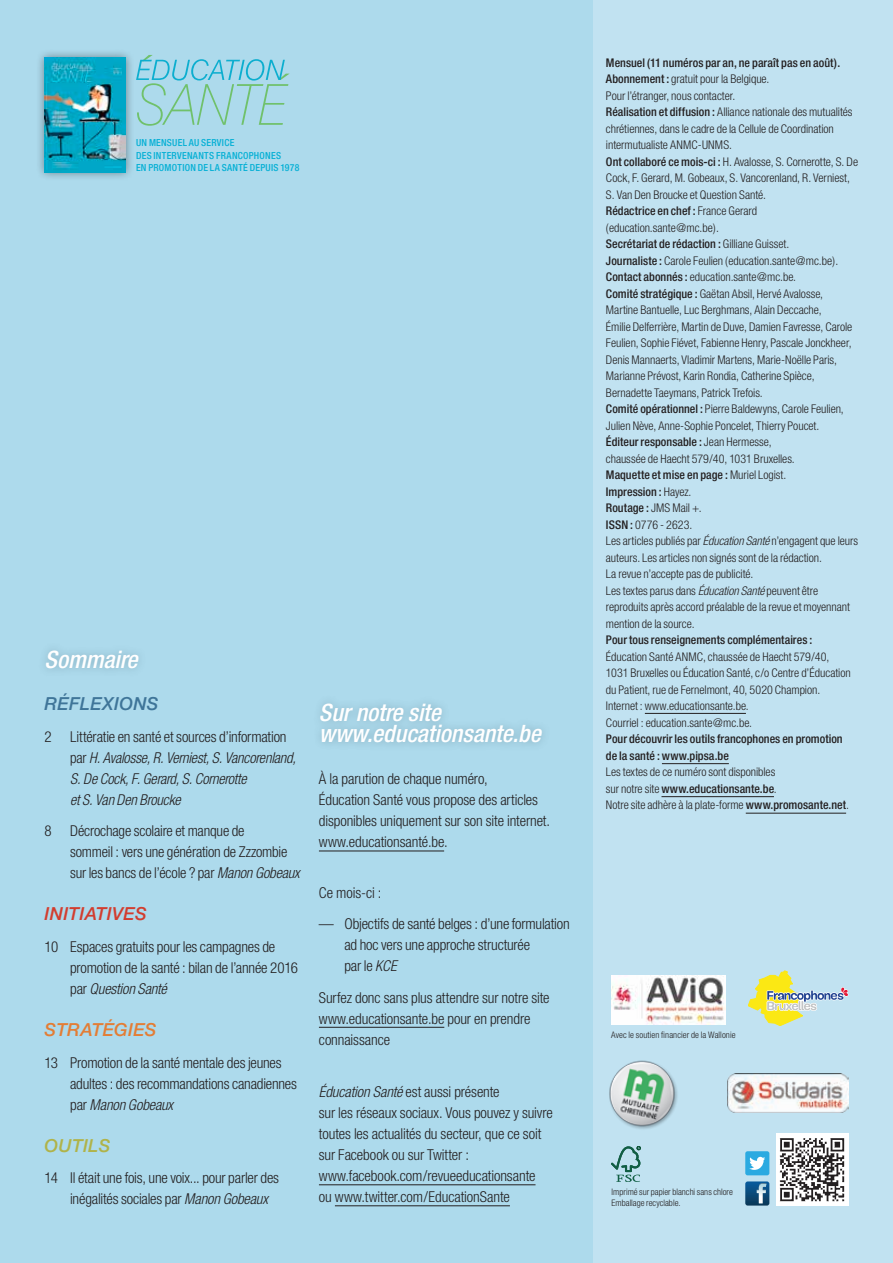
<style>
.page{position:relative;width:893px;height:1263px;background:#addaec}
.page>*{position:absolute;margin:0;border:0;box-sizing:border-box;transform-origin:0 0}
.t1{font:italic 500 condensed 24px/21px "Helvetica Neue";color:#fff}
.t2{font:italic 500 18px "Helvetica Neue";letter-spacing:.015em;color:#d23d2f}
.t3{font:italic 500 18px "Helvetica Neue";letter-spacing:.015em;color:#3f7599}
.t4{font:italic 500 18px "Helvetica Neue";letter-spacing:.01em;color:#e37d35}
.t5{font:italic 500 18px "Helvetica Neue";letter-spacing:.015em;color:#b0b349}
.t6{font:300 condensed 15px/21px "Helvetica Neue";letter-spacing:-.01em;color:#231f20}
.t7{font:italic 300 condensed 15px/21px "Helvetica Neue";letter-spacing:-.01em;color:#231f20}
.t8{font:300 condensed 12px/16.5px "Helvetica Neue";letter-spacing:-.005em;color:#231f20}
.t9{font:500 condensed 12px/16.5px "Helvetica Neue";color:#231f20}
.t10{font:500 condensed 9.75px/12.8px "Helvetica Neue";letter-spacing:.025em;color:#06b0d5}
.t11{font:300 condensed 9px/10.5px "Helvetica Neue";letter-spacing:.005em;color:#231f20}
.s1{font-style:normal}
.s2{font-style:italic}
.s3{font-weight:500}
</style>
<div class="page">
<div style="left:593px;top:0;width:300px;height:1263px;background:#c1e2f1"></div>
<div style="left:36px;top:48px;width:98px;height:133px;background:#231f20;opacity:.5"></div>
<img style="left:45px;top:57px;width:80px;height:115px">
<div style="left:38px;top:642px;width:110px;height:36px;background:#294855;opacity:.3"></div>
<hr style="left:645px;top:713px;width:101px;height:1px;background:#231f20">
<hr style="left:662px;top:763px;width:67px;height:1px;background:#231f20">
<hr style="left:661px;top:796px;width:113px;height:1px;background:#231f20">
<hr style="left:746px;top:813px;width:100px;height:1px;background:#231f20">
<hr style="left:319px;top:851px;width:125px;height:1px;background:#231f20">
<hr style="left:319px;top:1027px;width:125px;height:1px;background:#231f20">
<hr style="left:319px;top:1184px;width:216px;height:1px;background:#231f20">
<hr style="left:335px;top:1205px;width:175px;height:1px;background:#231f20">
<div style="left:312px;top:695px;width:239px;height:56px;background:#294855;opacity:.3"></div>
<img style="left:609px;top:1060px;width:69px;height:69px">
<div style="left:776px;top:1133px;width:72px;height:72px;background:#fff"></div>
<img style="left:779px;top:1138px;width:66px;height:64px">
<svg style="left:611px;top:1146px;width:29px;height:36px"></svg>
<img style="left:728px;top:1074px;width:120px;height:38px">
<svg style="left:136px;top:55px;width:154px;height:71px"></svg>
<svg style="left:745px;top:1181px;width:24px;height:24px"></svg>
<div style="left:745px;top:1151px;width:24px;height:24px;background:#2baae1;border-radius:2px"></div>
<svg style="left:749px;top:1157px;width:16px;height:13px"></svg>
<svg style="left:748px;top:970px;width:100px;height:56px"></svg>
<img style="left:611px;top:976px;width:114px;height:49px">
<p class="t10" style="left:136px;top:136px;width:165px">UN MENSUEL AU SERVICE<br>DES INTERVENANTS FRANCOPHONES<br>EN PROMOTION DE LA SANTÉ DEPUIS 1978</p>
<h1 class="t1" style="left:45px;top:649px;width:95px">Sommaire</h1>
<h2 class="t3" style="left:45px;top:693px;width:115px">RÉFLEXIONS</h2>
<p class="t7" style="left:70px;top:726px;width:227px;text-indent:-26px"><span class="s1">2 Littératie en santé et sources d’information par</span> H. Avalosse, R. Verniest, S. Vancorenland, S. De Cock, F. Gerard, S. Cornerotte<br>et S. Van Den Broucke</p>
<p class="t6" style="left:70px;top:820px;width:231px;text-indent:-26px">8 Décrochage scolaire et manque de<br>sommeil : vers une génération de Zzzombie sur les bancs de l’école ? par <span class="s2">Manon Gobeaux</span></p>
<h2 class="t2" style="left:45px;top:903px;width:104px">INITIATIVES</h2>
<p class="t6" style="left:70px;top:936px;width:229px;text-indent:-26px">10 Espaces gratuits pour les campagnes de promotion de la santé : bilan de l’année 2016 par <span class="s2">Question Santé</span></p>
<h2 class="t4" style="left:45px;top:1019px;width:113px">STRATÉGIES</h2>
<p class="t6" style="left:70px;top:1051px;width:228px;text-indent:-26px">13 Promotion de la santé mentale des jeunes adultes : des recommandations canadiennes par <span class="s2">Manon Gobeaux</span></p>
<h2 class="t5" style="left:45px;top:1134px;width:67px">OUTILS</h2>
<p class="t6" style="left:70px;top:1167px;width:210px;text-indent:-26px">14 Il était une fois, une voix... pour parler des inégalités sociales par <span class="s2">Manon Gobeaux</span></p>
<h1 class="t1" style="left:319px;top:702px;width:223px">Sur notre site www.educationsante.be</h1>
<p class="t6" style="left:319px;top:768px;width:233px">À la parution de chaque numéro,<br>Éducation Santé vous propose des articles disponibles uniquement sur son site internet. www.educationsanté.be.</p>
<p class="t6" style="left:319px;top:881px;width:64px">Ce mois-ci :</p>
<p class="t6" style="left:344px;top:913px;width:227px;text-indent:-26px">— Objectifs de santé belges : d’une formulation ad hoc vers une approche structurée<br>par le <span class="s2">KCE</span></p>
<p class="t6" style="left:319px;top:986px;width:232px">Surfez donc sans plus attendre sur notre site www.educationsante.be pour en prendre connaissance</p>
<p class="t6" style="left:319px;top:1081px;width:235px"><span class="s2">Éducation Santé</span> est aussi présente<br>sur les réseaux sociaux. Vous pouvez y suivre toutes les actualités du secteur, que ce soit sur Facebook ou sur Twitter : www.facebook.com/revueeducationsante<br>ou www.twitter.com/EducationSante</p>
<p class="t8" style="left:606px;top:54px;width:254px"><span class="s3">Mensuel (11 numéros par an, ne paraît pas en août).<br>Abonnement :</span> gratuit pour la Belgique.<br>Pour l’étranger, nous contacter.<br><span class="s3">Réalisation et diffusion :</span> Alliance nationale des mutualités chrétiennes, dans le cadre de la Cellule de Coordination intermutualiste ANMC-UNMS.<br><span class="s3">Ont collaboré ce mois-ci :</span> H. Avalosse, S. Cornerotte, S. De Cock, F. Gerard, M. Gobeaux, S. Vancorenland, R. Verniest, S. Van Den Broucke et Question Santé.<br><span class="s3">Rédactrice en chef :</span> France Gerard (education.sante@mc.be).<br><span class="s3">Secrétariat de rédaction :</span> Gilliane Guisset.<br><span class="s3">Journaliste :</span> Carole Feulien (education.sante@mc.be).<br><span class="s3">Contact abonnés :</span> education.sante@mc.be.<br><span class="s3">Comité stratégique :</span> Gaëtan Absil, Hervé Avalosse, Martine Bantuelle, Luc Berghmans, Alain Deccache,<br>Émilie Delferrière, Martin de Duve, Damien Favresse, Carole Feulien, Sophie Fiévet, Fabienne Henry, Pascale Jonckheer, Denis Mannaerts, Vladimir Martens, Marie-Noëlle Paris, Marianne Prévost, Karin Rondia, Catherine Spièce, Bernadette Taeymans, Patrick Trefois.<br><span class="s3">Comité opérationnel :</span> Pierre Baldewyns, Carole Feulien, Julien Nève, Anne-Sophie Poncelet, Thierry Poucet.<br><span class="s3">Éditeur responsable :</span> Jean Hermesse,<br>chaussée de Haecht 579/40, 1031 Bruxelles.<br><span class="s3">Maquette et mise en page :</span> Muriel Logist.<br><span class="s3">Impression :</span> Hayez.<br><span class="s3">Routage :</span> JMS Mail +.<br><span class="s3">ISSN :</span> 0776 - 2623.<br>Les articles publiés par <span class="s2">Éducation Santé</span> n’engagent que leurs auteurs. Les articles non signés sont de la rédaction.<br>La revue n’accepte pas de publicité.<br>Les textes parus dans <span class="s2">Éducation Santé</span> peuvent être reproduits après accord préalable de la revue et moyennant mention de la source.</p>
<p class="t9" style="left:606px;top:632px;width:208px">Pour tous renseignements complémentaires :</p>
<p class="t8" style="left:606px;top:648px;width:246px">Éducation Santé ANMC, chaussée de Haecht 579/40, 1031 Bruxelles ou Éducation Santé, c/o Centre d’Éducation du Patient, rue de Fernelmont, 40, 5020 Champion.<br>Internet : www.educationsante.be.<br>Courriel : education.sante@mc.be.</p>
<p class="t9" style="left:606px;top:731px;width:238px">Pour découvrir les outils francophones en promotion de la santé : www.pipsa.be</p>
<p class="t8" style="left:606px;top:764px;width:245px">Les textes de ce numéro sont disponibles<br>sur notre site <span class="s3">www.educationsante.be</span>.<br>Notre site adhère à la plate-forme <span class="s3">www.promosante.net</span>.</p>
<p class="t11" style="left:611px;top:1030px;width:126px">Avec le soutien financier de la Wallonie</p>
<p class="t11" style="left:611px;top:1186px;width:123px">Imprimé sur papier blanchi sans chlore<br>Emballage recyclable.</p>
</div>
